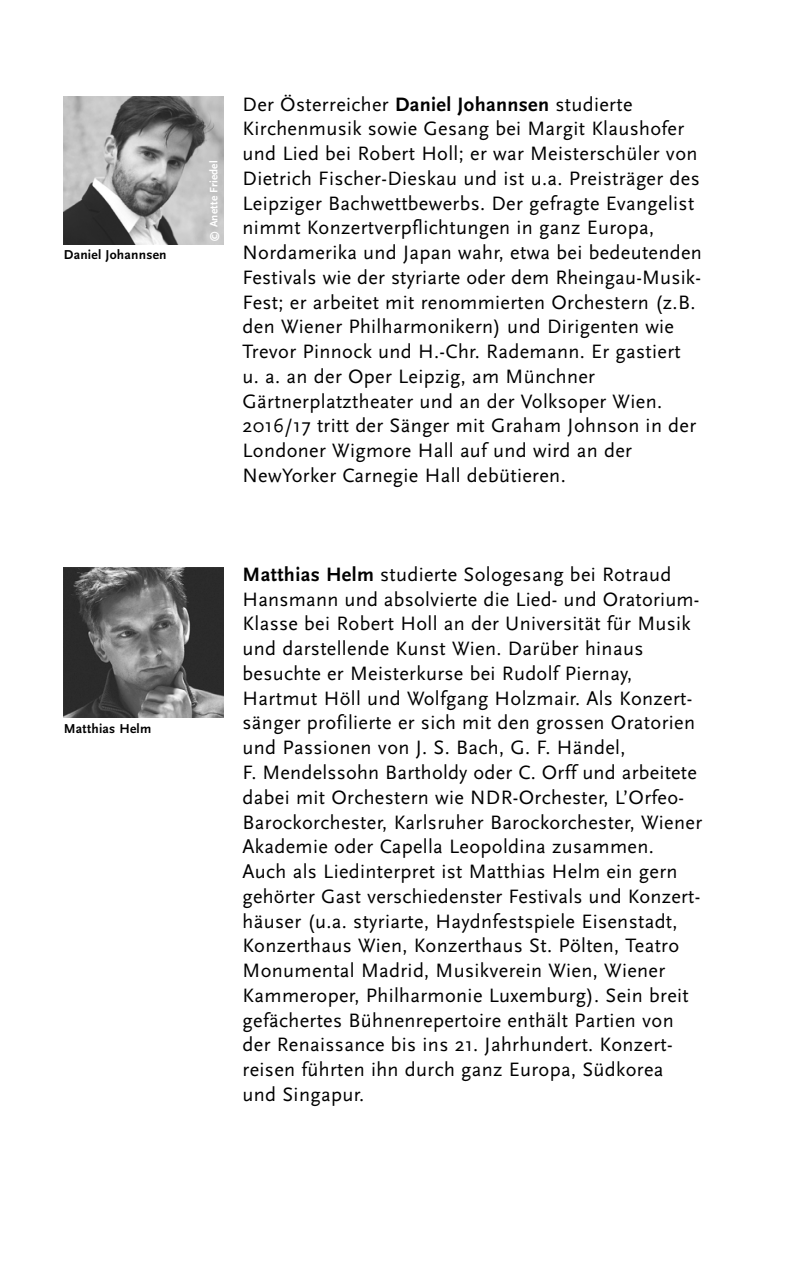
<style>
.page{position:relative;width:798px;height:1276px;background:#fff}
.page>*{position:absolute;margin:0;border:0;box-sizing:border-box;transform-origin:0 0}
.t1{font:20.25px/24.8px "Scala Sans";letter-spacing:.015em;color:#000}
.t2{font:700 13.5px "Scala Sans";letter-spacing:.015em;color:#000}
.t3{font:700 11.25px "Scala Sans";letter-spacing:.015em;color:#fff}
.s1{font-weight:700}
</style>
<div class="page">
<img style="left:64px;top:97px;width:159px;height:147px">
<img style="left:64px;top:568px;width:159px;height:149px">
<p class="t2" style="left:64px;top:249px;width:104px">Daniel Johannsen</p>
<p class="t2" style="left:64px;top:722px;width:89px">Matthias Helm</p>
<p class="t3" style="left:209px;top:242px;width:83px;rotate:-90deg">© Anette Friedel</p>
<p class="t1" style="left:242px;top:93px;width:461px">Der Österreicher <span class="s1">Daniel Johannsen</span> studierte Kirchenmusik sowie Gesang bei Margit Klaushofer und Lied bei Robert Holl; er war Meisterschüler von Dietrich Fischer-Dieskau und ist u.a. Preisträger des Leipziger Bachwettbewerbs. Der gefragte Evangelist nimmt Konzertverpflichtungen in ganz Europa, Nordamerika und Japan wahr, etwa bei bedeutenden Festivals wie der styriarte oder dem Rheingau-Musik-Fest; er arbeitet mit renommierten Orchestern (z.B. den Wiener Philharmonikern) und Dirigenten wie Trevor Pinnock und H.-Chr. Rademann. Er gastiert u. a. an der Oper Leipzig, am Münchner Gärtnerplatztheater und an der Volksoper Wien.<br>2016/17 tritt der Sänger mit Graham Johnson in der Londoner Wigmore Hall auf und wird an der NewYorker Carnegie Hall debütieren.</p>
<p class="t1" style="left:242px;top:564px;width:461px"><span class="s1">Matthias Helm</span> studierte Sologesang bei Rotraud Hansmann und absolvierte die Lied- und Oratorium-Klasse bei Robert Holl an der Universität für Musik und darstellende Kunst Wien. Darüber hinaus besuchte er Meisterkurse bei Rudolf Piernay, Hartmut Höll und Wolfgang Holzmair. Als Konzert - sänger profilierte er sich mit den grossen Oratorien und Passionen von J. S. Bach, G. F. Händel,<br>F. Mendelssohn Bartholdy oder C. Orff und arbeitete dabei mit Orchestern wie NDR-Orchester, L’Orfeo-Barockorchester, Karlsruher Barockorchester, Wiener Akademie oder Capella Leopoldina zusammen.<br>Auch als Liedinterpret ist Matthias Helm ein gern gehörter Gast verschiedenster Festivals und Konzert - häuser (u.a. styriarte, Haydnfestspiele Eisenstadt, Konzerthaus Wien, Konzerthaus St. Pölten, Teatro Monumental Madrid, Musikverein Wien, Wiener Kammeroper, Philharmonie Luxemburg). Sein breit gefächertes Bühnenrepertoire enthält Partien von der Renaissance bis ins 21. Jahrhundert. Konzert - reisen führten ihn durch ganz Europa, Südkorea und Singapur.</p>
</div>
